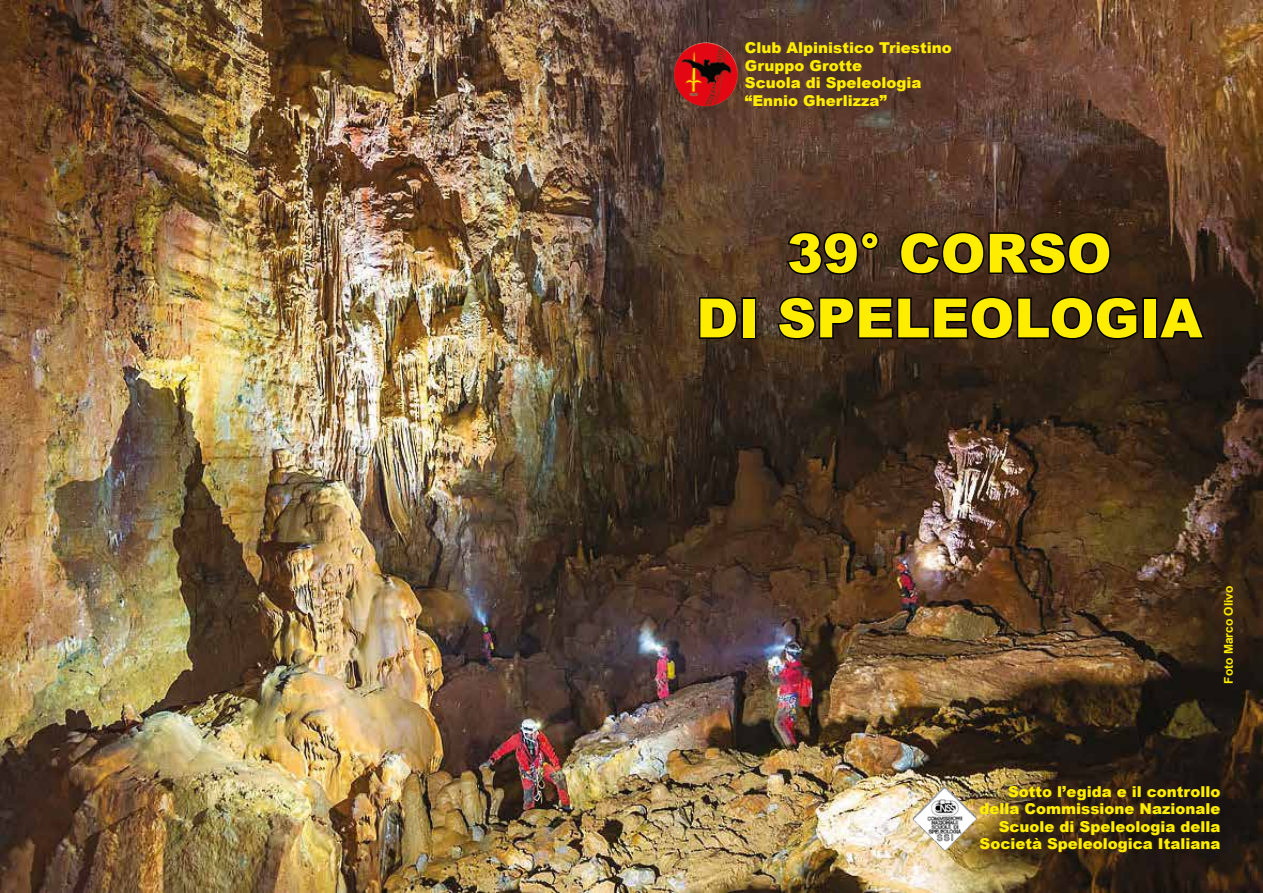
<style>
.page{position:relative;width:1263px;height:893px;background:#fff}
.page>*{position:absolute;margin:0;border:0;box-sizing:border-box;transform-origin:0 0}
.t1{font:900 54px/64.8px "Arial";color:#ffed00;text-align:center}
.t2{font:900 15px/17.5px "Arial";color:#ffed00}
.t3{font:700 12px "Arial";color:#ffed00}
</style>
<div class="page">
<img style="left:0;top:0;width:1263px;height:893px">
<img style="left:677px;top:43px;width:29px;height:17px">
<svg style="left:785px;top:230px;width:96px;height:47px;background:#34241a"></svg>
<svg style="left:898px;top:230px;width:214px;height:47px;background:#2e1e15"></svg>
<svg style="left:697px;top:295px;width:42px;height:45px;background:#382819"></svg>
<div style="left:741px;top:297px;width:15px;height:42px;border:3px solid #000"></div>
<svg style="left:776px;top:295px;width:363px;height:46px;background:#2b1d14"></svg>
<div style="left:1142px;top:297px;width:15px;height:42px;border:3px solid #000"></div>
<svg style="left:1156px;top:296px;width:51px;height:45px;background:#21160f"></svg>
<img style="left:913px;top:787px;width:30px;height:45px">
<p class="t2" style="left:745px;top:39px;width:208px">Club Alpinistico Triestino<br>Gruppo Grotte<br>Scuola di Speleologia “Ennio Gherlizza”</p>
<h1 class="t1" style="left:696px;top:219px;width:508px">39° CORSO<br>DI SPELEOLOGIA</h1>
<p class="t3" style="left:1220px;top:684px;width:100px;rotate:-90deg">Foto Marco Olivo</p>
<p class="t2" style="left:979px;top:782px;width:242px;text-align:right">Sotto l’egida e il controllo della Commissione Nazionale<br>Scuole di Speleologia della<br>Società Speleologica Italiana</p>
</div>
